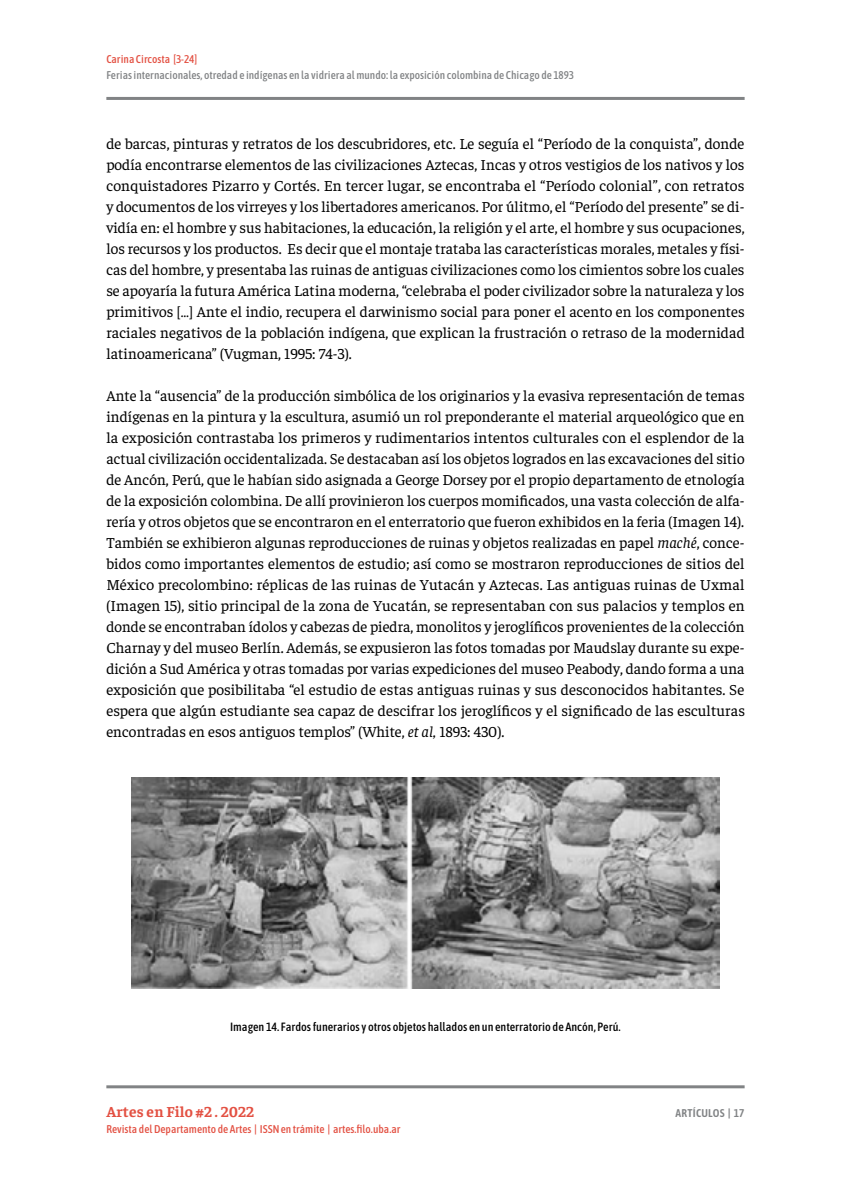
<style>
.page{position:relative;width:851px;height:1191px;background:#fff}
.page>*{position:absolute;margin:0;border:0;box-sizing:border-box;transform-origin:0 0}
.t1{font:15.3px/21px "Faustina";letter-spacing:.005em;color:#000;text-align:justify}
.t2{font:700 15.3px "Faustina";letter-spacing:.01em;color:#e35042}
.t3{font:500 12px "Asap Condensed";color:#000}
.t4{font:500 11.25px "Asap Condensed";color:#818385}
.t5{font:500 11.25px "Asap Condensed";color:#e35042}
.t6{font:600 11.25px "Asap Condensed";letter-spacing:.02em;color:#818385}
.s1{font-style:italic}
</style>
<div class="page">
<hr style="left:106px;top:97px;width:638px;height:3px;background:#818385">
<hr style="left:106px;top:1085px;width:638px;height:3px;background:#818385">
<img style="left:132px;top:777px;width:587px;height:212px">
<p class="t5" style="left:106px;top:51px;width:92px">Carina Circosta [3-24]</p>
<p class="t4" style="left:106px;top:67px;width:469px">Ferias internacionales, otredad e indígenas en la vidriera al mundo: la exposición colombina de Chicago de 1893</p>
<p class="t1" style="left:106px;top:132px;width:639px">de barcas, pinturas y retratos de los descubridores, etc. Le seguía el “Período de la conquista”, donde podía encontrarse elementos de las civilizaciones Aztecas, Incas y otros vestigios de los nativos y los conquistadores Pizarro y Cortés. En tercer lugar, se encontraba el “Período colonial”, con retratos y documentos de los virreyes y los libertadores americanos. Por úlitmo, el “Período del presente” se di&shy;vidía en: el hombre y sus habitaciones, la educación, la religión y el arte, el hombre y sus ocupaciones, los recursos y los productos. Es decir que el montaje trataba las características morales, metales y físi&shy;cas del hombre, y presentaba las ruinas de antiguas civilizaciones como los cimientos sobre los cuales se apoyaría la futura América Latina moderna, “celebraba el poder civilizador sobre la naturaleza y los primitivos […] Ante el indio, recupera el darwinismo social para poner el acento en los componentes raciales negativos de la población indígena, que explican la frustración o retraso de la modernidad latinoamericana” (Vugman, 1995: 74-3).</p>
<p class="t1" style="left:106px;top:384px;width:640px">Ante la “ausencia” de la producción simbólica de los originarios y la evasiva representación de temas indígenas en la pintura y la escultura, asumió un rol preponderante el material arqueológico que en la exposición contrastaba los primeros y rudimentarios intentos culturales con el esplendor de la actual civilización occidentalizada. Se destacaban así los objetos logrados en las excavaciones del sitio de Ancón, Perú, que le habían sido asignada a George Dorsey por el propio departamento de etnología de la exposición colombina. De allí provinieron los cuerpos momificados, una vasta colección de alfa&shy;rería y otros objetos que se encontraron en el enterratorio que fueron exhibidos en la feria (Imagen 14).<br>También se exhibieron algunas reproducciones de ruinas y objetos realizadas en papel <span class="s1">maché</span>, conce&shy;bidos como importantes elementos de estudio; así como se mostraron reproducciones de sitios del México precolombino: réplicas de las ruinas de Yutacán y Aztecas. Las antiguas ruinas de Uxmal (Imagen 15), sitio principal de la zona de Yucatán, se representaban con sus palacios y templos en donde se encontraban ídolos y cabezas de piedra, monolitos y jeroglíficos provenientes de la colección Charnay y del museo Berlín. Además, se expusieron las fotos tomadas por Maudslay durante su expe&shy;dición a Sud América y otras tomadas por varias expediciones del museo Peabody, dando forma a una exposición que posibilitaba “el estudio de estas antiguas ruinas y sus desconocidos habitantes. Se espera que algún estudiante sea capaz de descifrar los jeroglíficos y el significado de las esculturas encontradas en esos antiguos templos” (White, <span class="s1">et al,</span> 1893: 430).</p>
<p class="t3" style="left:230px;top:1018px;width:392px">Imagen 14. Fardos funerarios y otros objetos hallados en un enterratorio de Ancón, Perú.</p>
<p class="t2" style="left:106px;top:1100px;width:149px">Artes en Filo #2 . 2022</p>
<p class="t6" style="left:675px;top:1105px;width:70px">ARTÍCULOS | 17</p>
<p class="t5" style="left:106px;top:1121px;width:296px">Revista del Departamento de Artes | ISSN en trámite | artes.filo.uba.ar</p>
</div>
